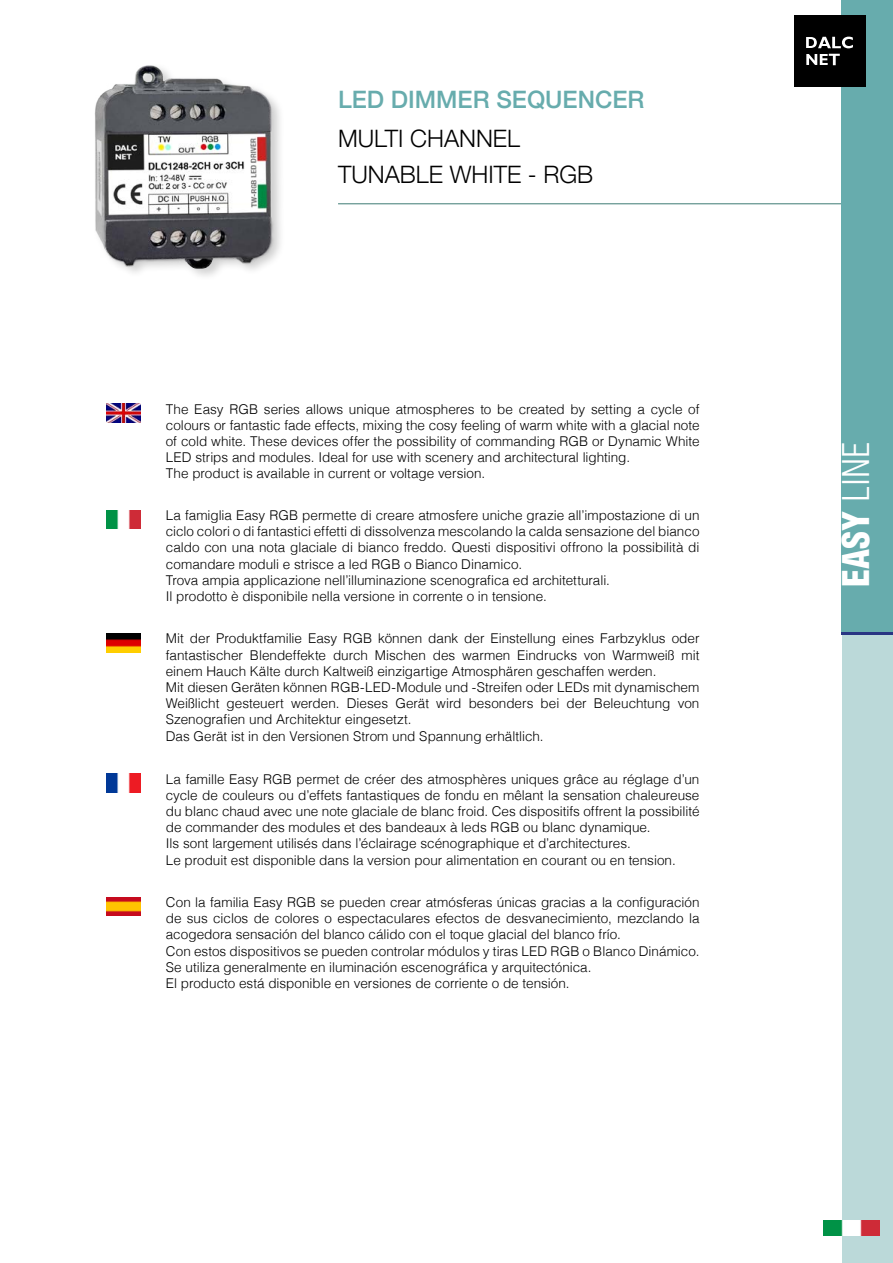
<style>
.page{position:relative;width:893px;height:1263px;background:#fff}
.page>*{position:absolute;margin:0;border:0;box-sizing:border-box;transform-origin:0 0}
.t1{font:900 condensed 36px "Helvetica";color:#fff}
.t2{font:300 24px/36px "Helvetica Neue";color:#000}
.t3{font:500 24px "Helvetica Neue";color:#67acad}
.t4{font:300 13.5px/16.2px "Helvetica";color:#000}
.s1{font-weight:300}
</style>
<div class="page">
<hr style="left:338px;top:203px;width:553px;height:1px;background:#3d7b74">
<img style="left:94px;top:65px;width:187px;height:211px">
<img style="left:106px;top:510px;width:34px;height:19px">
<img style="left:106px;top:404px;width:34px;height:18px">
<img style="left:106px;top:774px;width:34px;height:18px">
<img style="left:106px;top:634px;width:34px;height:18px">
<img style="left:106px;top:897px;width:34px;height:19px">
<div style="left:842px;top:634px;width:51px;height:629px;background:#bbd9d9"></div>
<div style="left:842px;top:0;width:51px;height:634px;background:#67acad"></div>
<hr style="left:842px;top:632px;width:51px;height:3px;background:#283583">
<img style="left:823px;top:1220px;width:57px;height:15px">
<div style="left:794px;top:15px;width:71px;height:72px;background:#000"></div>
<svg style="left:806px;top:37px;width:47px;height:11px"></svg>
<svg style="left:806px;top:54px;width:34px;height:11px"></svg>
<h2 class="t3" style="left:338px;top:81px;width:308px">LED DIMMER SEQUENCER</h2>
<h2 class="t2" style="left:338px;top:119px;width:257px">MULTI CHANNEL<br>TUNABLE WHITE - RGB</h2>
<p class="t4" style="left:166px;top:400px;width:535px">The Easy RGB series allows unique atmospheres to be created by setting a cycle of colours or fantastic fade effects, mixing the cosy feeling of warm white with a glacial note of cold white. These devices offer the possibility of commanding RGB or Dynamic White LED strips and modules. Ideal for use with scenery and architectural lighting.<br>The product is available in current or voltage version.</p>
<p class="t4" style="left:166px;top:506px;width:535px">La famiglia Easy RGB permette di creare atmosfere uniche grazie all’impostazione di un ciclo colori o di fantastici effetti di dissolvenza mescolando la calda sensazione del bianco caldo con una nota glaciale di bianco freddo. Questi dispositivi offrono la possibilità di comandare moduli e strisce a led RGB o Bianco Dinamico.<br>Trova ampia applicazione nell’illuminazione scenografica ed architetturali.<br>Il prodotto è disponibile nella versione in corrente o in tensione.</p>
<p class="t4" style="left:166px;top:629px;width:535px">Mit der Produktfamilie Easy RGB können dank der Einstellung eines Farbzyklus oder fantastischer Blendeffekte durch Mischen des warmen Eindrucks von Warmweiß mit einem Hauch Kälte durch Kaltweiß einzigartige Atmosphären geschaffen werden.<br>Mit diesen Geräten können RGB-LED-Module und -Streifen oder LEDs mit dynamischem Weißlicht gesteuert werden. Dieses Gerät wird besonders bei der Beleuchtung von Szenografien und Architektur eingesetzt.<br>Das Gerät ist in den Versionen Strom und Spannung erhältlich.</p>
<p class="t4" style="left:166px;top:770px;width:535px">La famille Easy RGB permet de créer des atmosphères uniques grâce au réglage d’un cycle de couleurs ou d’effets fantastiques de fondu en mêlant la sensation chaleureuse du blanc chaud avec une note glaciale de blanc froid. Ces dispositifs offrent la possibilité de commander des modules et des bandeaux à leds RGB ou blanc dynamique.<br>Ils sont largement utilisés dans l’éclairage scénographique et d’architectures.<br>Le produit est disponible dans la version pour alimentation en courant ou en tension.</p>
<p class="t4" style="left:166px;top:893px;width:535px">Con la familia Easy RGB se pueden crear atmósferas únicas gracias a la configuración de sus ciclos de colores o espectaculares efectos de desvanecimiento, mezclando la acogedora sensación del blanco cálido con el toque glacial del blanco frío.<br>Con estos dispositivos se pueden controlar módulos y tiras LED RGB o Blanco Dinámico.<br>Se utiliza generalmente en iluminación escenográfica y arquitectónica.<br>El producto está disponible en versiones de corriente o de tensión.</p>
<h1 class="t1" style="left:833px;top:587px;width:147px;rotate:-90deg">EASY <span class="s1">LINE</span></h1>
</div>
